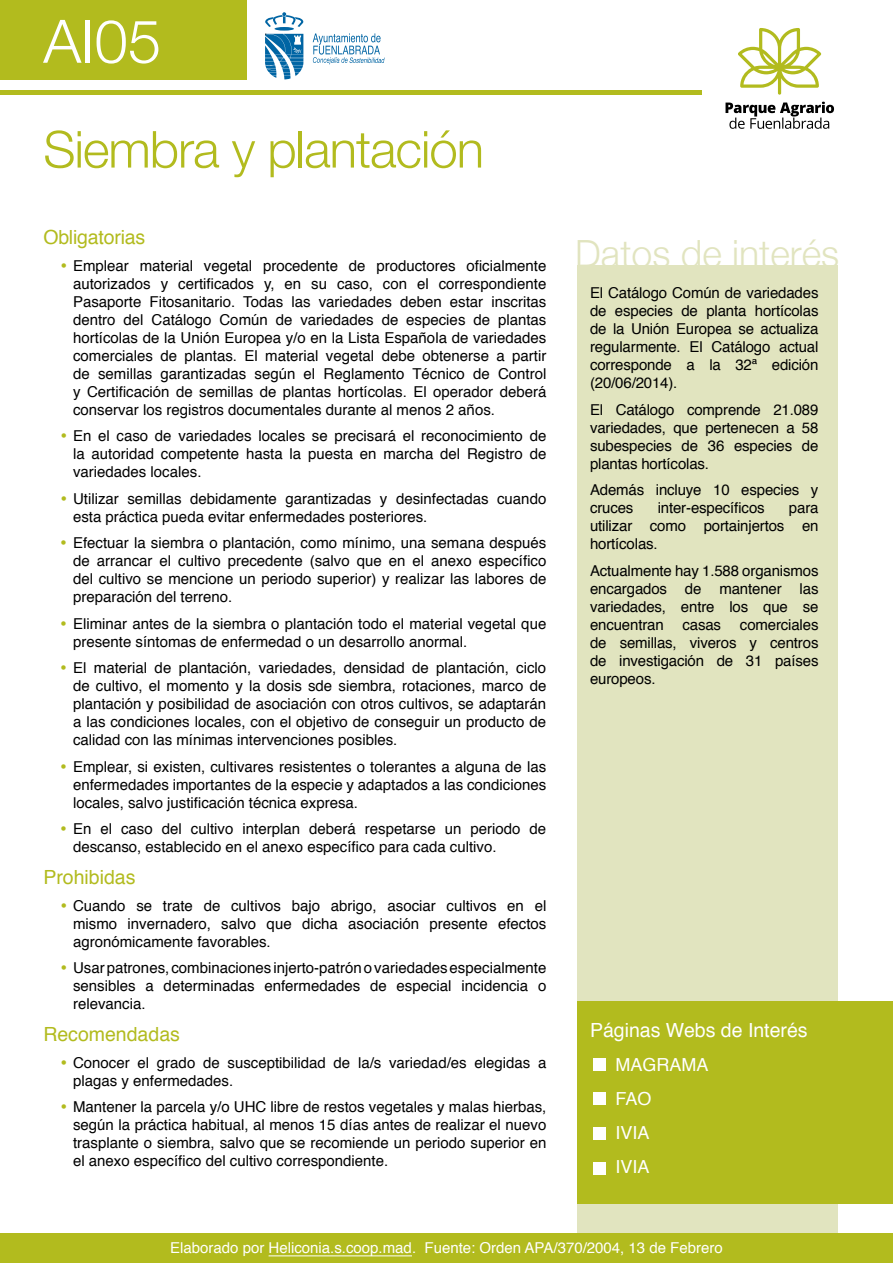
<style>
.page{position:relative;width:893px;height:1263px;background:#fff}
.page>*{position:absolute;margin:0;border:0;box-sizing:border-box;transform-origin:0 0}
.t1{font:300 60px "Helvetica Neue";color:#fff}
.t2{font:300 51px "Helvetica Neue";letter-spacing:-.02em;color:#b2bb1e}
.t3{font:300 37.5px "Helvetica Neue";color:#e1e4bf}
.t4{font:19.5px "Helvetica";color:#b2bb1e}
.t5{font:19.5px "Helvetica";color:#fff}
.t6{font:18px/34px "Helvetica";color:#fff}
.t7{font:15px/18px "Helvetica";color:#000;text-align:justify}
.t8{font:15px "Helvetica";color:#fff}
</style>
<div class="page">
<div style="left:577px;top:266px;width:261px;height:997px;background:#e1e4bf"></div>
<svg style="left:725px;top:102px;width:109px;height:27px"></svg>
<svg style="left:738px;top:28px;width:83px;height:67px"></svg>
<hr style="left:0;top:91px;width:702px;height:4px;background:#b2bb1e">
<div style="left:0;top:1233px;width:893px;height:30px;background:#b2bb1e"></div>
<div style="left:577px;top:1001px;width:316px;height:203px;background:#b2bb1e"></div>
<div style="left:593px;top:1057px;width:13px;height:13px;background:#fff"></div>
<div style="left:593px;top:1127px;width:13px;height:13px;background:#fff"></div>
<div style="left:593px;top:1092px;width:13px;height:13px;background:#fff"></div>
<div style="left:593px;top:1161px;width:13px;height:13px;background:#fff"></div>
<div style="left:0;top:0;width:247px;height:80px;background:#b2bb1e"></div>
<svg style="left:274px;top:27px;width:20px;height:4px"></svg>
<svg style="left:265px;top:12px;width:38px;height:15px"></svg>
<svg style="left:265px;top:34px;width:38px;height:45px"></svg>
<svg style="left:313px;top:33px;width:72px;height:31px"></svg>
<hr style="left:269px;top:1255px;width:143px;height:1px;background:#fff">
<h1 class="t1" style="left:43px;top:-7px;width:119px">AI05</h1>
<h2 class="t2" style="left:43px;top:108px;width:442px">Siembra y plantación</h2>
<h3 class="t4" style="left:43px;top:222px;width:103px">Obligatorias</h3>
<p class="t7" style="left:73px;top:257px;width:475px">Emplear material vegetal procedente de productores oficialmente autorizados y certificados y, en su caso, con el correspondiente Pasaporte Fitosanitario. Todas las variedades deben estar inscritas dentro del Catálogo Común de variedades de especies de plantas hortícolas de la Unión Europea y/o en la Lista Española de variedades comerciales de plantas. El material vegetal debe obtenerse a partir de semillas garantizadas según el Reglamento Técnico de Control y Certificación de semillas de plantas hortícolas. El operador deberá conservar los registros documentales durante al menos 2 años.</p>
<p class="t7" style="left:73px;top:427px;width:475px">En el caso de variedades locales se precisará el reconocimiento de la autoridad competente hasta la puesta en marcha del Registro de variedades locales.</p>
<p class="t7" style="left:73px;top:490px;width:475px">Utilizar semillas debidamente garantizadas y desinfectadas cuando esta práctica pueda evitar enfermedades posteriores.</p>
<p class="t7" style="left:73px;top:534px;width:475px">Efectuar la siembra o plantación, como mínimo, una semana después de arrancar el cultivo precedente (salvo que en el anexo específico del cultivo se mencione un periodo superior) y realizar las labores de preparación del terreno.</p>
<p class="t7" style="left:73px;top:615px;width:475px">Eliminar antes de la siembra o plantación todo el material vegetal que presente síntomas de enfermedad o un desarrollo anormal.</p>
<p class="t7" style="left:73px;top:659px;width:475px">El material de plantación, variedades, densidad de plantación, ciclo de cultivo, el momento y la dosis sde siembra, rotaciones, marco de plantación y posibilidad de asociación con otros cultivos, se adaptarán a las condiciones locales, con el objetivo de conseguir un producto de calidad con las mínimas intervenciones posibles.</p>
<p class="t7" style="left:73px;top:758px;width:475px">Emplear, si existen, cultivares resistentes o tolerantes a alguna de las enfermedades importantes de la especie y adaptados a las condiciones locales, salvo justificación técnica expresa.</p>
<p class="t7" style="left:73px;top:820px;width:475px">En el caso del cultivo interplan deberá respetarse un periodo de descanso, establecido en el anexo específico para cada cultivo.</p>
<h3 class="t4" style="left:43px;top:862px;width:94px">Prohibidas</h3>
<p class="t7" style="left:73px;top:897px;width:475px">Cuando se trate de cultivos bajo abrigo, asociar cultivos en el mismo invernadero, salvo que dicha asociación presente efectos agronómicamente favorables.</p>
<p class="t7" style="left:73px;top:959px;width:475px">Usar patrones, combinaciones injerto-patrón o variedades especialmente sensibles a determinadas enfermedades de especial incidencia o relevancia.</p>
<h3 class="t4" style="left:43px;top:1019px;width:138px">Recomendadas</h3>
<p class="t7" style="left:73px;top:1054px;width:475px">Conocer el grado de susceptibilidad de la/s variedad/es elegidas a plagas y enfermedades.</p>
<p class="t7" style="left:73px;top:1098px;width:475px">Mantener la parcela y/o UHC libre de restos vegetales y malas hierbas, según la práctica habitual, al menos 15 días antes de realizar el nuevo trasplante o siembra, salvo que se recomiende un periodo superior en el anexo específico del cultivo correspondiente.</p>
<h3 class="t3" style="left:575px;top:223px;width:265px">Datos de interés</h3>
<p class="t7" style="left:590px;top:284px;width:230px">El Catálogo Común de variedades de especies de planta hortícolas de la Unión Europea se actualiza regularmente. El Catálogo actual corresponde a la 32ª edición (20/06/2014).</p>
<p class="t7" style="left:590px;top:401px;width:230px">El Catálogo comprende 21.089 variedades, que pertenecen a 58 subespecies de 36 especies de plantas hortícolas.</p>
<p class="t7" style="left:590px;top:481px;width:230px">Además incluye 10 especies y cruces</p>
<p class="t7" style="left:658px;top:499px;width:108px">inter-específicos</p>
<p class="t7" style="left:590px;top:499px;width:230px;text-indent:199px">para utilizar como portainjertos en hortícolas.</p>
<p class="t7" style="left:590px;top:562px;width:230px">Actualmente hay 1.588 organismos encargados de mantener las variedades, entre los que se encuentran</p>
<p class="t7" style="left:590px;top:616px;width:230px;text-indent:150px">comerciales de semillas, viveros y centros de investigación de 31 países europeos.</p>
<p class="t7" style="left:683px;top:616px;width:40px">casas</p>
<h3 class="t5" style="left:590px;top:1015px;width:219px">Páginas Webs de Interés</h3>
<p class="t6" style="left:616px;top:1048px;width:95px">MAGRAMA<br>FAO<br>IVIA<br>IVIA</p>
<p class="t8" style="left:170px;top:1236px;width:554px">Elaborado por Heliconia.s.coop.mad. Fuente: Orden APA/370/2004, 13 de Febrero</p>
</div>
